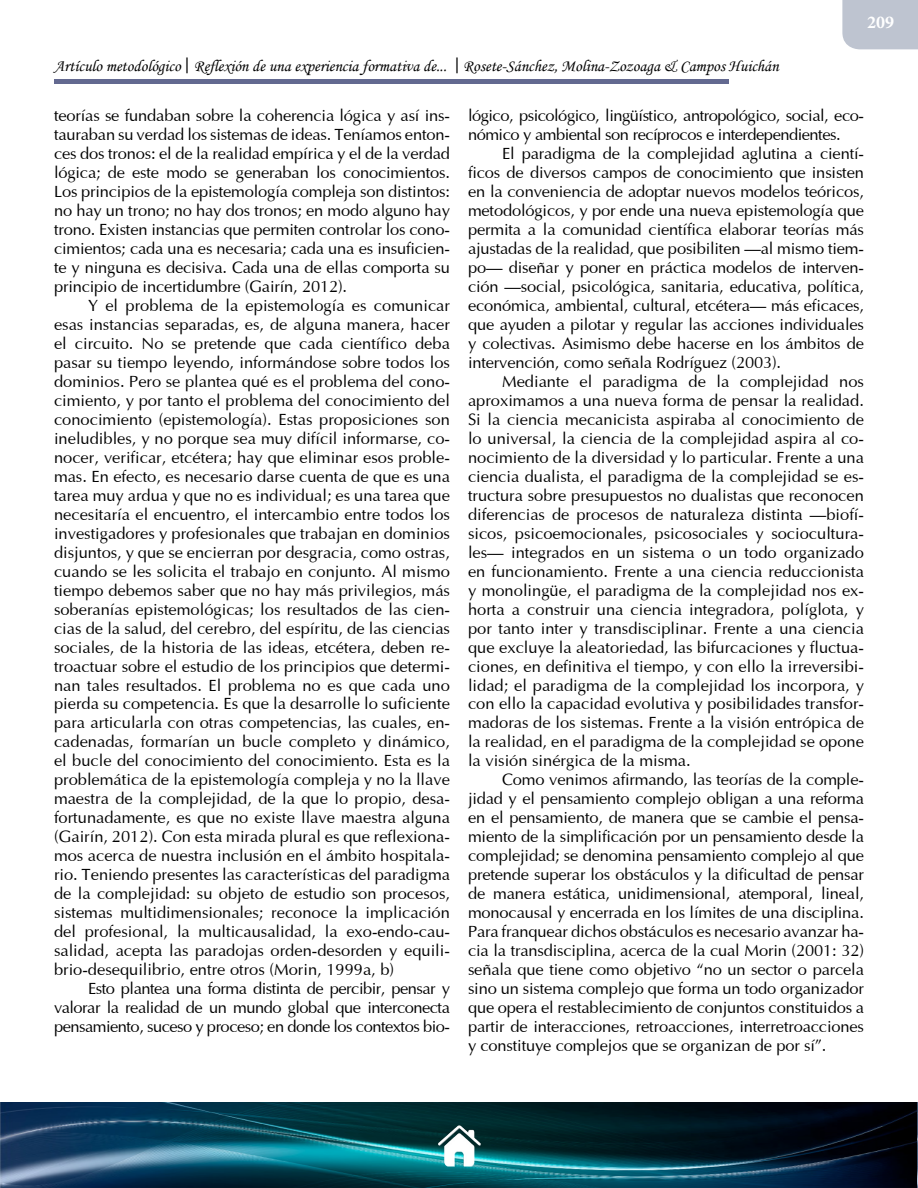
<style>
.page{position:relative;width:918px;height:1188px;background:#fff}
.page>*{position:absolute;margin:0;border:0;box-sizing:border-box;transform-origin:0 0}
.t1{font:700 18px "Minion Pro";color:#fff}
.t2{font:16.5px/18.9px "Optima";letter-spacing:-.01em;color:#000;text-align:justify}
.t3{font:16.5px "Monotype Corsiva";color:#000}
.t4{font:16.5px/18.9px "Optima";letter-spacing:-.03em;color:#000}
.s1{font-family:"Soberana Sans";font-size:15px}
</style>
<div class="page">
<div style="left:54px;top:79px;width:675px;height:5px;background:#636990"></div>
<div style="left:842px;top:0;width:76px;height:49px;background:#bec4d0"></div>
<img style="left:0;top:1103px;width:918px;height:85px">
<img style="left:438px;top:1124px;width:42px;height:43px">
<p class="t3" style="left:54px;top:56px;width:726px">Artículo metodológico <span class="s1">|</span> Reflexión de una experiencia formativa de... <span class="s1">|</span> Rosete-Sánchez, Molina-Zozoaga &amp; Campos Huichán</p>
<p class="t1" style="left:867px;top:10px;width:28px">209</p>
<p class="t2" style="left:54px;top:105px;width:398px">teorías se fundaban sobre la coherencia lógica y así ins&shy;tauraban su verdad los sistemas de ideas. Teníamos enton&shy;ces dos tronos: el de la realidad empírica y el de la verdad lógica; de este modo se generaban los conocimientos.<br>Los principios de la epistemología compleja son distintos: no hay un trono; no hay dos tronos; en modo alguno hay trono. Existen instancias que permiten controlar los cono&shy;cimientos; cada una es necesaria; cada una es insuficien&shy;te y ninguna es decisiva. Cada una de ellas comporta su principio de incertidumbre (Gairín, 2012).</p>
<p class="t2" style="left:54px;top:295px;width:398px;text-indent:34px">Y el problema de la epistemología es comunicar esas instancias separadas, es, de alguna manera, hacer el circuito. No se pretende que cada científico deba pasar su tiempo leyendo, informándose sobre todos los dominios. Pero se plantea qué es el problema del cono&shy;cimiento, y por tanto el problema del conocimiento del conocimiento (epistemología). Estas proposiciones son ineludibles, y no porque sea muy difícil informarse, co&shy;nocer, verificar, etcétera; hay que eliminar esos proble&shy;mas. En efecto, es necesario darse cuenta de que es una tarea muy ardua y que no es individual; es una tarea que necesitaría el encuentro, el intercambio entre todos los investigadores y profesionales que trabajan en dominios disjuntos, y que se encierran por desgracia, como ostras, cuando se les solicita el trabajo en conjunto. Al mismo tiempo debemos saber que no hay más privilegios, más soberanías epistemológicas; los resultados de las cien&shy;cias de la salud, del cerebro, del espíritu, de las ciencias sociales, de la historia de las ideas, etcétera, deben re&shy;troactuar sobre el estudio de los principios que determi&shy;nan tales resultados. El problema no es que cada uno pierda su competencia. Es que la desarrolle lo suficiente para articularla con otras competencias, las cuales, en&shy;cadenadas, formarían un bucle completo y dinámico, el bucle del conocimiento del conocimiento. Esta es la problemática de la epistemología compleja y no la llave maestra de la complejidad, de la que lo propio, desa&shy;fortunadamente, es que no existe llave maestra alguna (Gairín, 2012). Con esta mirada plural es que reflexiona&shy;mos acerca de nuestra inclusión en el ámbito hospitala&shy;rio. Teniendo presentes las características del paradigma de la complejidad: su objeto de estudio son procesos, sistemas multidimensionales; reconoce la implicación del profesional, la multicausalidad, la exo-endo-cau&shy;salidad, acepta las paradojas orden-desorden y equili&shy;brio-desequilibrio, entre otros (Morin, 1999a, b)</p>
<p class="t2" style="left:54px;top:978px;width:397px;text-indent:34px">Esto plantea una forma distinta de percibir, pensar y valorar la realidad de un mundo global que interconecta pensamiento, suceso y proceso; en donde los contextos bio-</p>
<p class="t4" style="left:468px;top:105px;width:397px">lógico, psicológico, lingüístico, antropológico, social, eco&shy;nómico y ambiental son recíprocos e interdependientes.</p>
<p class="t2" style="left:468px;top:143px;width:398px;text-indent:34px">El paradigma de la complejidad aglutina a cientí&shy;ficos de diversos campos de conocimiento que insisten en la conveniencia de adoptar nuevos modelos teóricos, metodológicos, y por ende una nueva epistemología que permita a la comunidad científica elaborar teorías más ajustadas de la realidad, que posibiliten —al mismo tiem&shy;po— diseñar y poner en práctica modelos de interven&shy;ción —social, psicológica, sanitaria, educativa, política, económica, ambiental, cultural, etcétera— más eficaces, que ayuden a pilotar y regular las acciones individuales y colectivas. Asimismo debe hacerse en los ámbitos de intervención, como señala Rodríguez (2003).</p>
<p class="t2" style="left:468px;top:371px;width:398px;text-indent:34px">Mediante el paradigma de la complejidad nos aproximamos a una nueva forma de pensar la realidad.<br>Si la ciencia mecanicista aspiraba al conocimiento de lo universal, la ciencia de la complejidad aspira al co&shy;nocimiento de la diversidad y lo particular. Frente a una ciencia dualista, el paradigma de la complejidad se es&shy;tructura sobre presupuestos no dualistas que reconocen diferencias de procesos de naturaleza distinta —biofí&shy;sicos, psicoemocionales, psicosociales y sociocultura&shy;les— integrados en un sistema o un todo organizado en funcionamiento. Frente a una ciencia reduccionista y monolingüe, el paradigma de la complejidad nos ex&shy;horta a construir una ciencia integradora, políglota, y por tanto inter y transdisciplinar. Frente a una ciencia que excluye la aleatoriedad, las bifurcaciones y fluctua&shy;ciones, en definitiva el tiempo, y con ello la irreversibi&shy;lidad; el paradigma de la complejidad los incorpora, y con ello la capacidad evolutiva y posibilidades transfor&shy;madoras de los sistemas. Frente a la visión entrópica de la realidad, en el paradigma de la complejidad se opone la visión sinérgica de la misma.</p>
<p class="t2" style="left:468px;top:769px;width:398px;text-indent:34px">Como venimos afirmando, las teorías de la comple&shy;jidad y el pensamiento complejo obligan a una reforma en el pensamiento, de manera que se cambie el pensa&shy;miento de la simplificación por un pensamiento desde la complejidad; se denomina pensamiento complejo al que pretende superar los obstáculos y la dificultad de pensar de manera estática, unidimensional, atemporal, lineal, monocausal y encerrada en los límites de una disciplina.<br>Para franquear dichos obstáculos es necesario avanzar ha&shy;cia la transdisciplina, acerca de la cual Morin (2001: 32) señala que tiene como objetivo “no un sector o parcela sino un sistema complejo que forma un todo organizador que opera el restablecimiento de conjuntos constituidos a partir de interacciones, retroacciones, interretroacciones y constituye complejos que se organizan de por sí”.</p>
</div>
